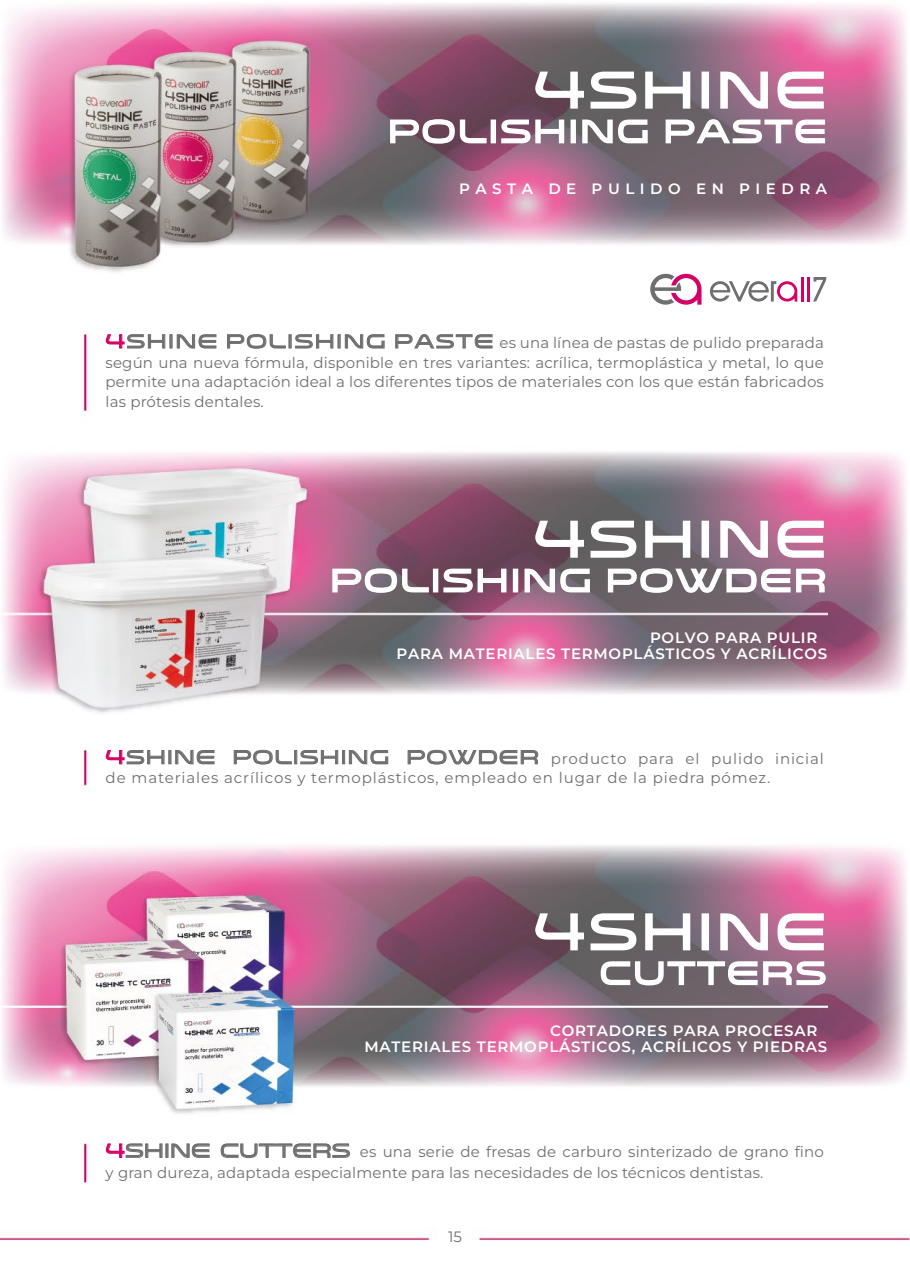
<style>
.page{position:relative;width:910px;height:1280px;background:#fff}
.page>*{position:absolute;margin:0;border:0;box-sizing:border-box;transform-origin:0 0}
.t1{font:51.45px "Venera 700";letter-spacing:.07em;color:#fff}
.t2{font:32.1px "Venera 700";letter-spacing:.07em;color:#fff}
.t3{font:15px/19.5px "Montserrat";letter-spacing:.01em;color:#706f6f;text-align:justify}
.t4{font:15px/19.5px "Montserrat";letter-spacing:.06em;color:#706f6f}
.t5{font:600 15px/16.5px "Montserrat";letter-spacing:.05em;color:#fff}
.t6{font:600 15px "Montserrat";letter-spacing:.37em;color:#fff}
.s1{font-family:"Venera 700";font-size:19.5px;color:#d40065}
.s2{font-family:"Venera 700";font-size:19.5px}
</style>
<div class="page">
<img style="left:0;top:3px;width:910px;height:1237px">
<svg style="left:105px;top:334px;width:61px;height:15px"></svg>
<div style="left:170px;top:334px;width:3px;height:14px;border:1px solid #706f6f"></div>
<svg style="left:176px;top:334px;width:41px;height:15px"></svg>
<svg style="left:227px;top:334px;width:59px;height:15px"></svg>
<div style="left:289px;top:334px;width:3px;height:14px;border:1px solid #706f6f"></div>
<svg style="left:295px;top:334px;width:39px;height:15px"></svg>
<div style="left:338px;top:334px;width:3px;height:14px;border:1px solid #706f6f"></div>
<svg style="left:345px;top:334px;width:40px;height:15px"></svg>
<svg style="left:395px;top:334px;width:98px;height:15px"></svg>
<svg style="left:534px;top:71px;width:103px;height:39px;background:#827b7e"></svg>
<svg style="left:644px;top:71px;width:47px;height:39px;background:#878589"></svg>
<div style="left:702px;top:72px;width:7px;height:37px;border:2px solid #fff"></div>
<svg style="left:719px;top:71px;width:50px;height:39px;background:#b18ea3"></svg>
<svg style="left:777px;top:71px;width:48px;height:39px"></svg>
<svg style="left:389px;top:118px;width:99px;height:27px"></svg>
<div style="left:491px;top:120px;width:5px;height:23px;border:2px solid #fff"></div>
<svg style="left:500px;top:119px;width:65px;height:25px"></svg>
<div style="left:571px;top:120px;width:5px;height:23px;border:2px solid #fff"></div>
<svg style="left:581px;top:119px;width:68px;height:25px"></svg>
<svg style="left:665px;top:118px;width:161px;height:27px"></svg>
<svg style="left:105px;top:750px;width:60px;height:15px"></svg>
<div style="left:168px;top:750px;width:3px;height:14px;border:1px solid #706f6f"></div>
<svg style="left:175px;top:750px;width:40px;height:15px"></svg>
<svg style="left:233px;top:749px;width:59px;height:16px"></svg>
<div style="left:294px;top:750px;width:3px;height:14px;border:1px solid #706f6f"></div>
<svg style="left:300px;top:750px;width:39px;height:15px"></svg>
<div style="left:342px;top:750px;width:3px;height:14px;border:1px solid #706f6f"></div>
<svg style="left:349px;top:750px;width:40px;height:15px"></svg>
<svg style="left:407px;top:749px;width:132px;height:16px"></svg>
<svg style="left:534px;top:520px;width:103px;height:39px;background:#827b7e"></svg>
<svg style="left:644px;top:520px;width:47px;height:39px;background:#878589"></svg>
<div style="left:702px;top:521px;width:7px;height:37px;border:2px solid #fff"></div>
<svg style="left:719px;top:520px;width:50px;height:39px;background:#b18ea3"></svg>
<svg style="left:777px;top:520px;width:48px;height:39px"></svg>
<svg style="left:331px;top:567px;width:99px;height:27px;background:#a08a97"></svg>
<div style="left:433px;top:569px;width:5px;height:23px;border:2px solid #fff"></div>
<svg style="left:442px;top:568px;width:65px;height:25px"></svg>
<div style="left:513px;top:569px;width:5px;height:23px;border:2px solid #fff"></div>
<svg style="left:524px;top:568px;width:67px;height:25px"></svg>
<svg style="left:607px;top:567px;width:219px;height:27px"></svg>
<svg style="left:105px;top:1143px;width:58px;height:15px"></svg>
<div style="left:165px;top:1143px;width:3px;height:15px;border:1px solid #706f6f"></div>
<svg style="left:171px;top:1143px;width:39px;height:15px"></svg>
<svg style="left:220px;top:1143px;width:130px;height:15px"></svg>
<svg style="left:534px;top:912px;width:103px;height:39px;background:#827b7f"></svg>
<svg style="left:644px;top:912px;width:47px;height:39px;background:#878589"></svg>
<div style="left:702px;top:913px;width:7px;height:37px;border:2px solid #fff"></div>
<svg style="left:719px;top:912px;width:50px;height:39px;background:#b28ea3"></svg>
<svg style="left:777px;top:912px;width:48px;height:39px"></svg>
<svg style="left:600px;top:960px;width:227px;height:26px"></svg>
<svg style="left:650px;top:274px;width:51px;height:31px"></svg>
<hr style="left:801px;top:277px;width:3px;height:24px;background:#d40065">
<hr style="left:807px;top:277px;width:3px;height:24px;background:#d40065">
<svg style="left:813px;top:277px;width:13px;height:24px"></svg>
<svg style="left:710px;top:281px;width:87px;height:21px"></svg>
<h1 class="t1" style="left:534px;top:59px;width:294px">4SHINE</h1>
<h2 class="t2" style="left:388px;top:112px;width:440px">POLISHING PASTE</h2>
<p class="t6" style="left:459px;top:178px;width:370px">PASTA DE PULIDO EN PIEDRA</p>
<p class="t3" style="left:106px;top:332px;width:720px"><span class="s1">4</span><span class="s2">SHINE POLISHING PASTE</span> es una línea de pastas de pulido preparada según una nueva fórmula, disponible en tres variantes: acrílica, termoplástica y metal, lo que permite una adaptación ideal a los diferentes tipos de materiales con los que están fabricados las prótesis dentales.</p>
<h1 class="t1" style="left:534px;top:508px;width:294px">4SHINE</h1>
<h2 class="t2" style="left:330px;top:561px;width:497px">POLISHING POWDER</h2>
<p class="t5" style="left:397px;top:629px;width:432px;text-indent:253px">POLVO PARA PULIR<br>PARA MATERIALES TERMOPLÁSTICOS Y ACRÍLICOS</p>
<p class="t4" style="left:106px;top:748px;width:720px"><span class="s1">4</span><span class="s2">SHINE POLISHING POWDER</span> producto para el pulido inicial de materiales acrílicos y termoplásticos, empleado en lugar de la piedra pómez.</p>
<h1 class="t1" style="left:534px;top:901px;width:294px">4SHINE</h1>
<h2 class="t2" style="left:600px;top:954px;width:228px">CUTTERS</h2>
<p class="t5" style="left:364px;top:1021px;width:464px;text-indent:186px">CORTADORES PARA PROCESAR<br>MATERIALES TERMOPLÁSTICOS, ACRÍLICOS Y PIEDRAS</p>
<p class="t3" style="left:106px;top:1141px;width:720px;line-height:21px"><span class="s1">4</span><span class="s2">SHINE CUTTERS</span> es una serie de fresas de carburo sinterizado de grano fino y gran dureza, adaptada especialmente para las necesidades de los técnicos dentistas.</p>
<p class="t3" style="left:448px;top:1227px;width:15px">15</p>
</div>
